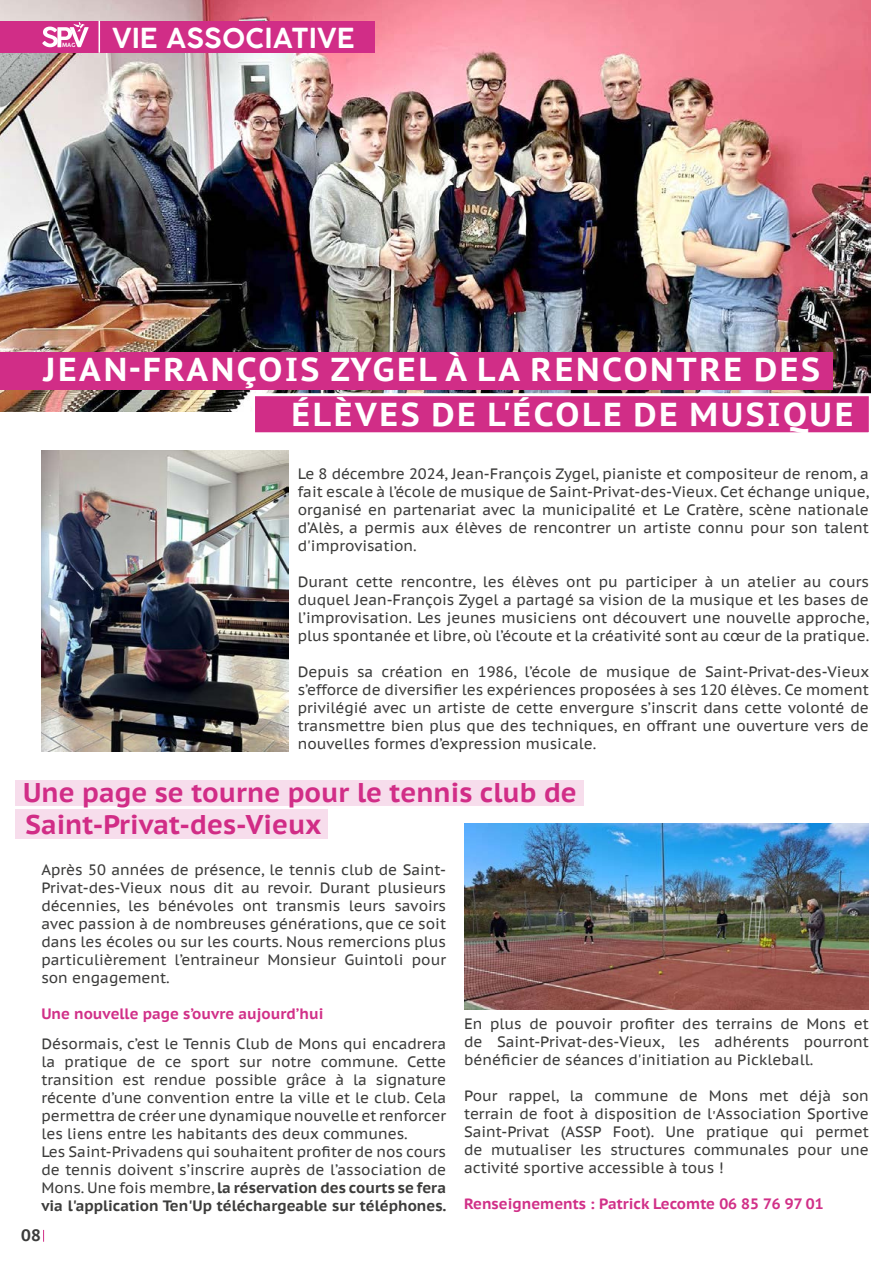
<style>
.page{position:relative;width:893px;height:1263px;background:#fff}
.page>*{position:absolute;margin:0;border:0;box-sizing:border-box;transform-origin:0 0}
.t1{font:700 33px "PT Sans Caption";letter-spacing:.08em;color:#fff}
.t2{font:700 27px "PT Sans Caption";color:#d12d87}
.t3{font:600 27px "COCOGOOSE";color:#fff}
.t4{font:700 16.5px "PT Sans Caption";color:#3c3c3b}
.t5{font:15px/18px "PT Sans Caption";color:#3c3c3b;text-align:justify}
.t6{font:700 15px "PT Sans Caption";color:#d13088}
.t7{font:600 5.7px "COCOGOOSE";color:#fff}
.s1{font-weight:700}
</style>
<div class="page">
<img style="left:0;top:0;width:871px;height:412px">
<div style="left:0;top:21px;width:374px;height:32px;background:#d12d87"></div>
<svg style="left:42px;top:20px;width:47px;height:27px"></svg>
<hr style="left:99px;top:21px;width:1px;height:32px;background:#fff">
<svg style="left:43px;top:1230px;width:1px;height:12px"></svg>
<div style="left:0;top:352px;width:832px;height:37px;background:#d12d87"></div>
<div style="left:252px;top:393px;width:620px;height:42px;background:#d12d87;border:3px solid #fff"></div>
<img style="left:41px;top:450px;width:247px;height:302px">
<div style="left:15px;top:809px;width:312px;height:30px;background:#f7ddec"></div>
<img style="left:464px;top:824px;width:405px;height:185px">
<div style="left:15px;top:780px;width:568px;height:25px;background:#f7ddec"></div>
<p class="t7" style="left:62px;top:41px;width:15px">MAG</p>
<h2 class="t3" style="left:112px;top:20px;width:244px">VIE ASSOCIATIVE</h2>
<h1 class="t1" style="left:43px;top:348px;width:778px">JEAN-FRANÇOIS ZYGEL À LA RENCONTRE DES</h1>
<h1 class="t1" style="left:292px;top:392px;width:563px">ÉLÈVES DE L'ÉCOLE DE MUSIQUE</h1>
<p class="t5" style="left:298px;top:465px;width:573px">Le 8 décembre 2024, Jean-François Zygel, pianiste et compositeur de renom, a fait escale à l’école de musique de Saint-Privat-des-Vieux. Cet échange unique, organisé en partenariat avec la municipalité et Le Cratère, scène nationale d’Alès, a permis aux élèves de rencontrer un artiste connu pour son talent d'improvisation.</p>
<p class="t5" style="left:298px;top:573px;width:573px">Durant cette rencontre, les élèves ont pu participer à un atelier au cours duquel Jean-François Zygel a partagé sa vision de la musique et les bases de l’improvisation. Les jeunes musiciens ont découvert une nouvelle approche, plus spontanée et libre, où l’écoute et la créativité sont au cœur de la pratique.</p>
<p class="t5" style="left:298px;top:663px;width:573px">Depuis sa création en 1986, l’école de musique de Saint-Privat-des-Vieux s’efforce de diversifier les expériences proposées à ses 120 élèves. Ce moment privilégié avec un artiste de cette envergure s’inscrit dans cette volonté de transmettre bien plus que des techniques, en offrant une ouverture vers de nouvelles formes d’expression musicale.</p>
<h2 class="t2" style="left:23px;top:774px;width:555px">Une page se tourne pour le tennis club de</h2>
<h2 class="t2" style="left:26px;top:806px;width:297px">Saint-Privat-des-Vieux</h2>
<p class="t5" style="left:41px;top:860px;width:406px">Après 50 années de présence, le tennis club de Saint-Privat-des-Vieux nous dit au revoir. Durant plusieurs décennies, les bénévoles ont transmis leurs savoirs avec passion à de nombreuses générations, que ce soit dans les écoles ou sur les courts. Nous remercions plus particulièrement l’entraineur Monsieur Guintoli pour son engagement.</p>
<p class="t6" style="left:41px;top:1003px;width:284px">Une nouvelle page s’ouvre aujourd’hui</p>
<p class="t5" style="left:41px;top:1034px;width:407px;text-align:left">Désormais, c’est le Tennis Club de Mons qui encadrera la pratique de ce sport sur notre commune. Cette transition est rendue possible grâce à la signature récente d’une convention entre la ville et le club. Cela permettra de créer une dynamique nouvelle et renforcer les liens entre les habitants des deux communes.<br>Les Saint-Privadens qui souhaitent profiter de nos cours de tennis doivent s’inscrire auprès de l’association de Mons. Une fois membre, <span class="s1">la réservation des courts se fera via l'application Ten'Up téléchargeable sur téléphones.</span></p>
<p class="t4" style="left:21px;top:1225px;width:21px">08</p>
<p class="t5" style="left:464px;top:1015px;width:406px">En plus de pouvoir profiter des terrains de Mons et de Saint-Privat-des-Vieux, les adhérents pourront bénéficier de séances d'initiation au Pickleball.</p>
<p class="t5" style="left:464px;top:1087px;width:406px">Pour rappel, la commune de Mons met déjà son terrain de foot à disposition de l'Association Sportive Saint-Privat (ASSP Foot). Une pratique qui permet de mutualiser les structures communales pour une activité sportive accessible à tous !</p>
<p class="t6" style="left:464px;top:1194px;width:361px">Renseignements : Patrick Lecomte 06 85 76 97 01</p>
</div>
